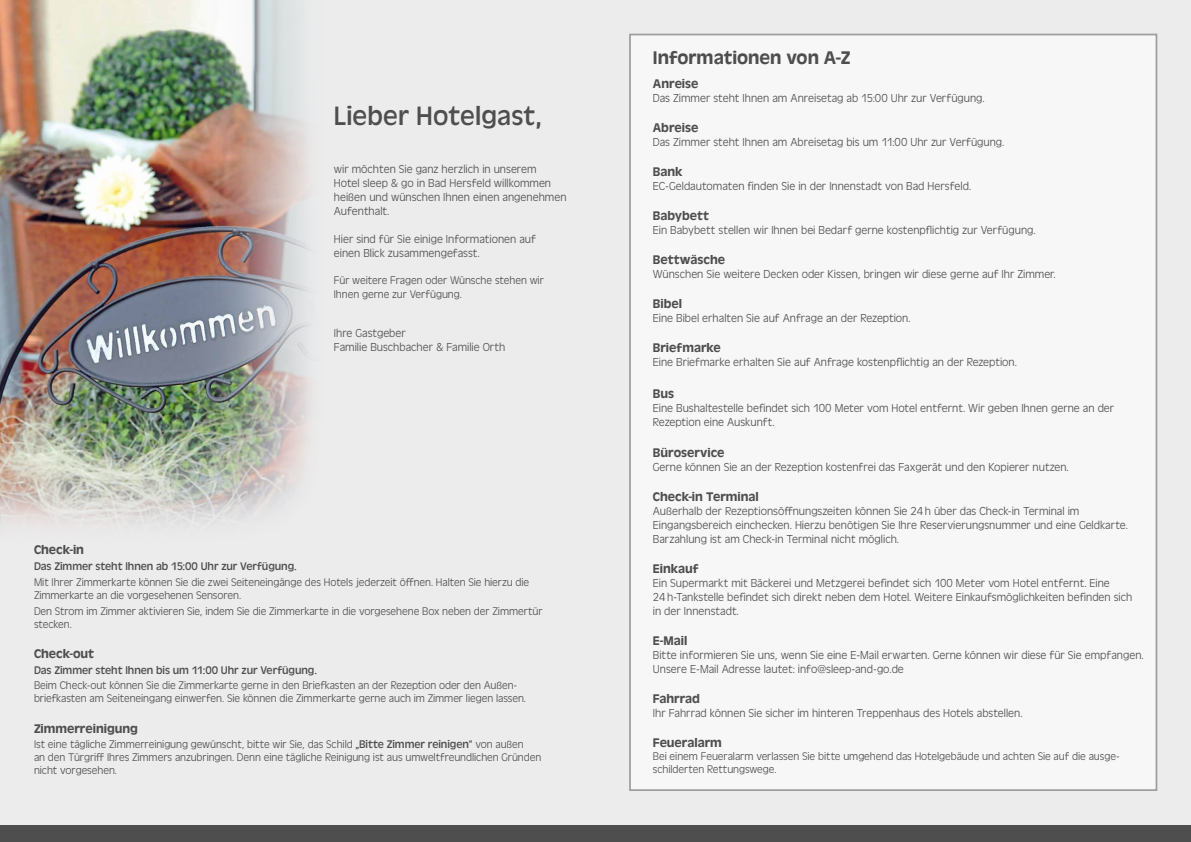
<style>
.page{position:relative;width:1191px;height:842px;background:#ececed}
.page>*{position:absolute;margin:0;border:0;box-sizing:border-box;transform-origin:0 0}
.t1{font:27.6px "Antique Oli";letter-spacing:.005em;color:#4f4e4e}
.t2{font:500 19px "Antique Oli";color:#4f4e4e}
.t3{font:500 13px "Antique Oli";color:#4f4e4e}
.t4{font:300 12px/14px "Antique Oli";color:#4f4e4e}
.t5{font:300 11.5px/13px "Antique Oli";letter-spacing:-.005em;color:#4f4e4e}
.t6{font:11.5px "Antique Oli";letter-spacing:-.005em;color:#4f4e4e}
.s1{font-weight:400}
</style>
<div class="page">
<img style="left:0;top:0;width:310px;height:525px">
<div style="left:630px;top:35px;width:526px;height:755px;background:#f7f7f7"></div>
<div style="left:0;top:825px;width:1191px;height:17px;background:#4f4e4e"></div>
<h1 class="t1" style="left:334px;top:101px;width:210px">Lieber Hotelgast,</h1>
<p class="t4" style="left:334px;top:162px;width:234px">wir möchten Sie ganz herzlich in unserem<br>Hotel sleep &amp; go in Bad Hersfeld willkommen heißen und wünschen Ihnen einen angenehmen Aufenthalt.</p>
<p class="t4" style="left:334px;top:232px;width:203px">Hier sind für Sie einige Informationen auf einen Blick zusammengefasst.</p>
<p class="t5" style="left:334px;top:273px;width:211px;line-height:14px">Für weitere Fragen oder Wünsche stehen wir<br>Ihnen gerne zur Verfügung.</p>
<p class="t4" style="left:334px;top:327px;width:173px">Ihre Gastgeber<br>Familie Buschbacher &amp; Familie Orth</p>
<p class="t3" style="left:34px;top:542px;width:52px">Check-in</p>
<p class="t6" style="left:34px;top:560px;width:264px">Das Zimmer steht Ihnen ab 15:00 Uhr zur Verfügung.</p>
<p class="t5" style="left:34px;top:576px;width:497px">Mit Ihrer Zimmerkarte können Sie die zwei Seiteneingänge des Hotels jederzeit öffnen. Halten Sie hierzu die<br>Zimmerkarte an die vorgesehenen Sensoren.</p>
<p class="t5" style="left:34px;top:605px;width:510px">Den Strom im Zimmer aktivieren Sie, indem Sie die Zimmerkarte in die vorgesehene Box neben der Zimmertür stecken.</p>
<p class="t3" style="left:34px;top:646px;width:62px">Check-out</p>
<p class="t6" style="left:34px;top:663px;width:284px">Das Zimmer steht Ihnen bis um 11:00 Uhr zur Verfügung.</p>
<p class="t5" style="left:34px;top:679px;width:493px">Beim Check-out können Sie die Zimmerkarte gerne in den Briefkasten an der Rezeption oder den Außen&shy;briefkasten am Seiteneingang einwerfen. Sie können die Zimmerkarte gerne auch im Zimmer liegen lassen.</p>
<p class="t3" style="left:34px;top:721px;width:105px">Zimmerreinigung</p>
<p class="t5" style="left:34px;top:738px;width:509px">Ist eine tägliche Zimmerreinigung gewünscht, bitte wir Sie, das Schild <span class="s1">„Bitte Zimmer reinigen“</span> von außen<br>an den Türgriff Ihres Zimmers anzubringen. Denn eine tägliche Reinigung ist aus umweltfreundlichen Gründen nicht vorgesehen.</p>
<h2 class="t2" style="left:653px;top:47px;width:199px">Informationen von A-Z</h2>
<p class="t3" style="left:653px;top:77px;width:47px">Anreise</p>
<p class="t4" style="left:653px;top:92px;width:333px">Das Zimmer steht Ihnen am Anreisetag ab 15:00 Uhr zur Verfügung.</p>
<p class="t3" style="left:653px;top:121px;width:47px">Abreise</p>
<p class="t4" style="left:653px;top:136px;width:353px">Das Zimmer steht Ihnen am Abreisetag bis um 11:00 Uhr zur Verfügung.</p>
<p class="t3" style="left:653px;top:165px;width:31px">Bank</p>
<p class="t4" style="left:653px;top:180px;width:320px">EC-Geldautomaten finden Sie in der Innenstadt von Bad Hersfeld.</p>
<p class="t3" style="left:653px;top:209px;width:58px">Babybett</p>
<p class="t4" style="left:653px;top:224px;width:384px">Ein Babybett stellen wir Ihnen bei Bedarf gerne kostenpflichtig zur Verfügung.</p>
<p class="t3" style="left:653px;top:253px;width:74px">Bettwäsche</p>
<p class="t4" style="left:653px;top:268px;width:404px">Wünschen Sie weitere Decken oder Kissen, bringen wir diese gerne auf Ihr Zimmer.</p>
<p class="t3" style="left:653px;top:297px;width:31px">Bibel</p>
<p class="t4" style="left:653px;top:312px;width:259px">Eine Bibel erhalten Sie auf Anfrage an der Rezeption.</p>
<p class="t3" style="left:653px;top:341px;width:69px">Briefmarke</p>
<p class="t4" style="left:653px;top:356px;width:365px">Eine Briefmarke erhalten Sie auf Anfrage kostenpflichtig an der Rezeption.</p>
<p class="t3" style="left:653px;top:386px;width:23px">Bus</p>
<p class="t4" style="left:653px;top:401px;width:463px">Eine Bushaltestelle befindet sich 100 Meter vom Hotel entfernt. Wir geben Ihnen gerne an der<br>Rezeption eine Auskunft.</p>
<p class="t3" style="left:653px;top:445px;width:73px">Büroservice</p>
<p class="t4" style="left:653px;top:460px;width:417px">Gerne können Sie an der Rezeption kostenfrei das Faxgerät und den Kopierer nutzen.</p>
<p class="t3" style="left:653px;top:489px;width:107px">Check-in Terminal</p>
<p class="t4" style="left:653px;top:504px;width:476px">Außerhalb der Rezeptionsöffnungszeiten können Sie 24h über das Check-in Terminal im<br>Eingangsbereich einchecken. Hierzu benötigen Sie Ihre Reservierungsnummer und eine Geldkarte.<br>Barzahlung ist am Check-in Terminal nicht möglich.</p>
<p class="t3" style="left:653px;top:561px;width:47px">Einkauf</p>
<p class="t4" style="left:653px;top:576px;width:481px">Ein Supermarkt mit Bäckerei und Metzgerei befindet sich 100 Meter vom Hotel entfernt. Eine<br>24h-Tankstelle befindet sich direkt neben dem Hotel. Weitere Einkaufsmöglichkeiten befinden sich in der Innenstadt.</p>
<p class="t3" style="left:653px;top:633px;width:36px">E-Mail</p>
<p class="t4" style="left:653px;top:648px;width:492px">Bitte informieren Sie uns, wenn Sie eine E-Mail erwarten. Gerne können wir diese für Sie empfangen.<br>Unsere E-Mail Adresse lautet: info@sleep-and-go.de</p>
<p class="t3" style="left:653px;top:691px;width:49px">Fahrrad</p>
<p class="t4" style="left:653px;top:706px;width:371px">Ihr Fahrrad können Sie sicher im hinteren Treppenhaus des Hotels abstellen.</p>
<p class="t3" style="left:653px;top:735px;width:70px">Feueralarm</p>
<p class="t5" style="left:653px;top:750px;width:468px">Bei einem Feueralarm verlassen Sie bitte umgehend das Hotelgebäude und achten Sie auf die ausge&shy;schilderten Rettungswege.</p>
</div>
